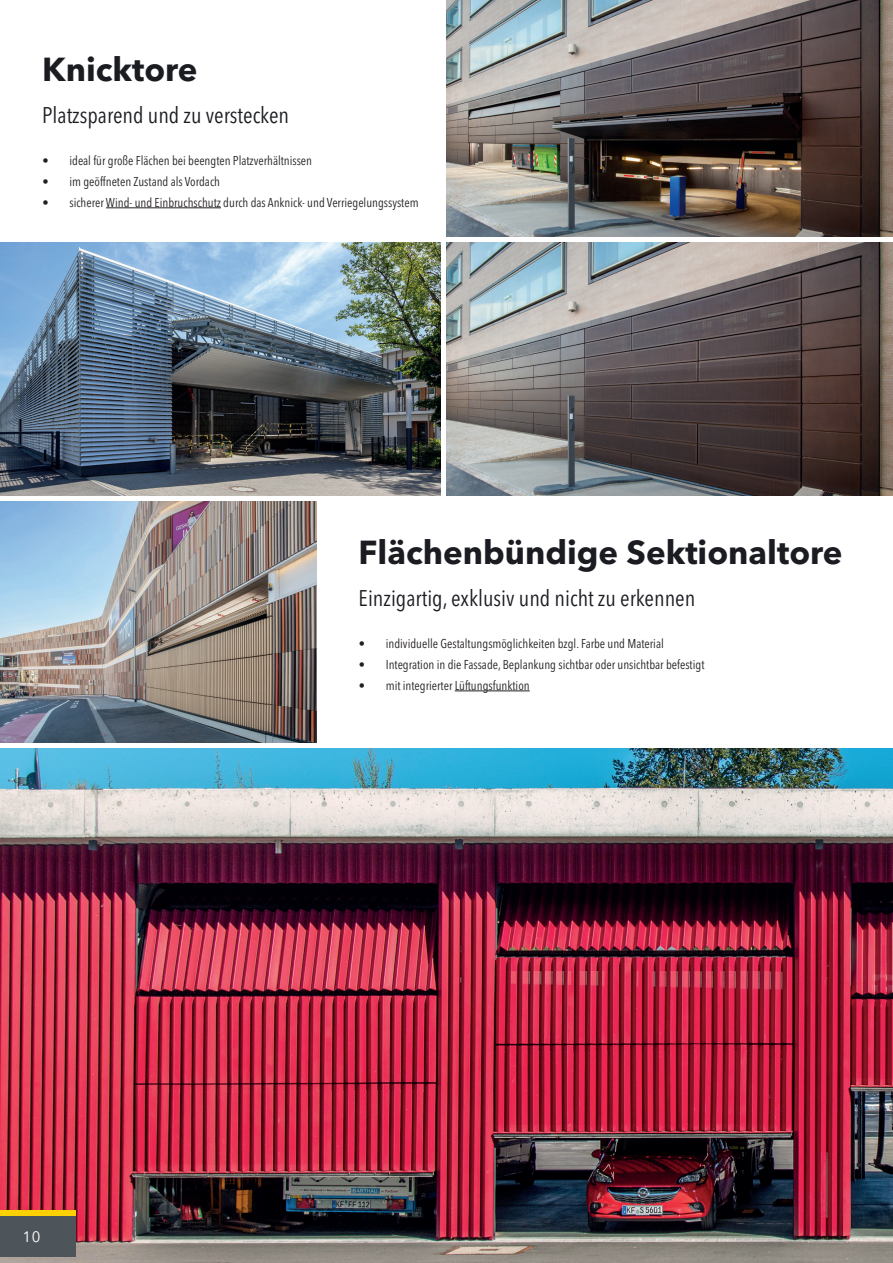
<style>
.page{position:relative;width:893px;height:1263px;background:#fff}
.page>*{position:absolute;margin:0;border:0;box-sizing:border-box;transform-origin:0 0}
.t1{font:700 33px "Avenir Next LT Pro";color:#1a1c21}
.t2{font:condensed 22.5px "Avenir Next LT Pro";color:#1a1c21}
.t3{font:15px "Avenir Next LT Pro";color:#fff}
.t4{font:condensed 12.75px "Avenir Next LT Pro";color:#231f20}
</style>
<div class="page">
<img style="left:0;top:748px;width:893px;height:515px">
<img style="left:446px;top:0;width:447px;height:236px">
<img style="left:446px;top:242px;width:447px;height:253px">
<img style="left:0;top:242px;width:440px;height:253px">
<img style="left:0;top:502px;width:316px;height:240px">
<hr style="left:106px;top:207px;width:115px;height:1px;background:#231f20">
<hr style="left:455px;top:690px;width:75px;height:1px;background:#231f20">
<div style="left:0;top:1210px;width:76px;height:6px;background:#fed105"></div>
<div style="left:0;top:1216px;width:76px;height:40px;background:#4d545a"></div>
<p class="t1" style="left:42px;top:49px;width:157px">Knicktore</p>
<p class="t2" style="left:42px;top:101px;width:248px">Platzsparend und zu verstecken</p>
<p class="t4" style="left:42px;top:152px;width:271px">• ideal für große Flächen bei beengten Platzverhältnissen</p>
<p class="t4" style="left:42px;top:173px;width:179px">• im geöffneten Zustand als Vordach</p>
<p class="t4" style="left:42px;top:194px;width:378px">• sicherer Wind- und Einbruchschutz durch das Anknick- und Verriegelungssystem</p>
<p class="t3" style="left:23px;top:1228px;width:19px">10</p>
<p class="t1" style="left:359px;top:532px;width:485px">Flächenbündige Sektionaltore</p>
<p class="t2" style="left:359px;top:584px;width:338px">Einzigartig, exklusiv und nicht zu erkennen</p>
<p class="t4" style="left:359px;top:635px;width:306px">• individuelle Gestaltungsmöglichkeiten bzgl. Farbe und Material</p>
<p class="t4" style="left:359px;top:656px;width:347px">• Integration in die Fassade, Beplankung sichtbar oder unsichtbar befestigt</p>
<p class="t4" style="left:359px;top:677px;width:172px">• mit integrierter Lüftungsfunktion</p>
</div>
